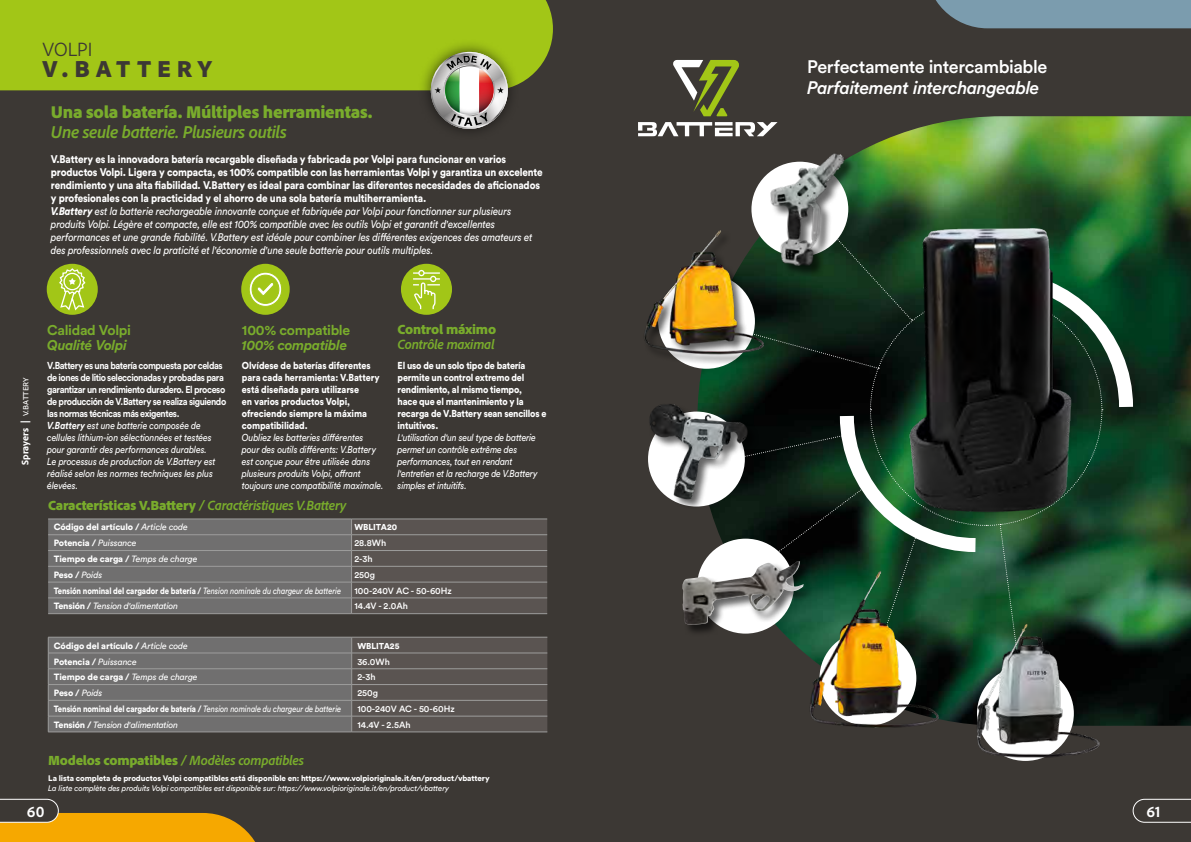
<style>
.page{position:relative;width:1191px;height:842px;background:#3c3834}
.page>*{position:absolute;margin:0;border:0;box-sizing:border-box;transform-origin:0 0}
.t1{font:900 24.5px "Adobe Clean";letter-spacing:.25em;color:#3c3834}
.t2{font:300 20px "Adobe Clean";color:#3c3834}
.t3{font:900 18px "Adobe Clean";letter-spacing:-.015em;color:#79ac2c}
.t4{font:italic 700 18px "Adobe Clean";letter-spacing:-.02em;color:#79ac2c}
.t5{font:500 18px "Circular Std";letter-spacing:-.02em;color:#fff}
.t6{font:italic 500 18px "Circular Std";letter-spacing:-.025em;color:#fff}
.t7{font:700 16px "Adobe Clean";color:#fff}
.t8{font:italic 700 14px "Adobe Clean";letter-spacing:-.02em;color:#79ac2c}
.t9{font:700 14px "Circular Std";letter-spacing:-.02em;color:#79ac2c}
.t10{font:italic 700 14px "Circular Std";letter-spacing:-.025em;color:#79ac2c}
.t11{font:900 14px "Adobe Clean";letter-spacing:-.015em;color:#79ac2c}
.t12{font:italic 11px/13px "Circular Std";letter-spacing:-.015em;color:#fff;scale:.9 1}
.t13{font:700 10px/12px "Circular Std";letter-spacing:-.045em;color:#fff;scale:.9 1}
.t14{font:italic 10px/12px "Circular Std";letter-spacing:-.025em;color:#fff;scale:.9 1}
.t15{font:900 10px/12px "Circular Std";letter-spacing:-.015em;color:#fff;scale:.9 1}
.t16{font:800 10px "Adobe Clean";color:#fff}
.t17{font:900 9px "Circular Std";letter-spacing:-.015em;color:#fff}
.t18{font:900 9px "Circular Std";letter-spacing:-.015em;color:#fff;scale:.86 1}
.t19{font:500 9px "Circular Std";color:#fff}
.t20{font:italic 9px "Circular Std";letter-spacing:-.025em;color:#fff}
.t21{font:900 8.5px "Circular Std";color:#fff}
.t22{font:900 8px "Circular Std";letter-spacing:-.015em;color:#fff}
.t23{font:italic 8px "Circular Std";letter-spacing:-.015em;color:#fff}
.s1{font-weight:900;font-style:normal}
.s2{font-weight:900}
.s3{font-weight:400}
.s4{font-style:italic}
.s5{font-weight:400;font-style:italic}
</style>
<div class="page">
<svg style="left:1132px;top:798px;width:59px;height:25px"></svg>
<svg style="left:0;top:798px;width:255px;height:44px"></svg>
<div style="left:0;top:0;width:553px;height:90px;background:#a2c617"></div>
<svg style="left:48px;top:520px;width:499px;height:94px;background:#6a6766"></svg>
<hr style="left:48px;top:519px;width:303px;height:1px;background:#9d9d9c">
<hr style="left:351px;top:519px;width:196px;height:1px;background:#9d9d9c">
<div style="left:241px;top:264px;width:49px;height:51px;background:#a2c617;border-radius:50%"></div>
<svg style="left:248px;top:271px;width:34px;height:36px"></svg>
<div style="left:401px;top:264px;width:51px;height:51px;background:#a2c617;border-radius:50%"></div>
<svg style="left:413px;top:270px;width:27px;height:40px"></svg>
<div style="left:47px;top:264px;width:51px;height:51px;background:#a2c617;border-radius:50%"></div>
<svg style="left:58px;top:267px;width:28px;height:45px"></svg>
<div style="left:418px;top:40px;width:102px;height:101px;background:#000;opacity:.6"></div>
<img style="left:431px;top:52px;width:77px;height:77px">
<img style="left:698px;top:116px;width:493px;height:610px">
<div style="left:936px;top:0;width:255px;height:28px;background:#7b9cae"></div>
<hr style="left:48px;top:732px;width:304px;height:1px;background:#9d9d9c">
<hr style="left:352px;top:732px;width:195px;height:1px;background:#9d9d9c">
<svg style="left:48px;top:637px;width:499px;height:95px;background:#6b6867"></svg>
<svg style="left:638px;top:122px;width:139px;height:14px"></svg>
<svg style="left:673px;top:60px;width:66px;height:56px"></svg>
<div style="left:751px;top:162px;width:97px;height:95px;background:#fff;border-radius:50%"></div>
<div style="left:771px;top:154px;width:85px;height:123px;background:#000;opacity:.6"></div>
<img style="left:761px;top:146px;width:91px;height:90px">
<div style="left:649px;top:404px;width:109px;height:106px;background:#000;opacity:.6"></div>
<img style="left:648px;top:401px;width:84px;height:101px">
<img style="left:899px;top:218px;width:182px;height:18px">
<svg style="left:732px;top:236px;width:408px;height:437px;background:#1f3728"></svg>
<div style="left:644px;top:230px;width:130px;height:135px;background:#000;opacity:.6"></div>
<img style="left:644px;top:222px;width:125px;height:136px">
<div style="left:697px;top:539px;width:97px;height:95px;background:#fff;border-radius:50%"></div>
<div style="left:682px;top:561px;width:133px;height:75px;background:#000;opacity:.6"></div>
<img style="left:682px;top:561px;width:117px;height:64px">
<img style="left:968px;top:614px;width:134px;height:146px">
<img style="left:799px;top:558px;width:142px;height:169px">
<h2 class="t2" style="left:43px;top:36px;width:51px">VOLPI</h2>
<h1 class="t1" style="left:43px;top:53px;width:171px">V.BATTERY</h1>
<h3 class="t3" style="left:51px;top:100px;width:323px">Una sola batería. Múltiples herramientas.</h3>
<h3 class="t4" style="left:51px;top:120px;width:237px">Une seule batterie. Plusieurs outils</h3>
<p class="t12" style="left:51px;top:152px;width:548px"><span class="s1">V.Battery es la innovadora batería recargable diseñada y fabricada por Volpi para funcionar en varios productos Volpi. Ligera y compacta, es 100% compatible con las herramientas Volpi y garantiza un excelente rendimiento y una alta fiabilidad. V.Battery es ideal para combinar las diferentes necesidades de aficionados y profesionales con la practicidad y el ahorro de una sola batería multiherramienta.<br></span><span class="s2">V.Battery</span> est la batterie rechargeable innovante conçue et fabriquée par Volpi pour fonctionner sur plusieurs produits Volpi. Légère et compacte, elle est 100% compatible avec les outils Volpi et garantit d'excellentes performances et une grande fiabilité. V.Battery est idéale pour combiner les différentes exigences des amateurs et des professionnels avec la praticité et l'économie d'une seule batterie pour outils multiples.</p>
<p class="t16" style="left:18px;top:465px;width:89px;rotate:-90deg">Sprayers | <span class="s3">v.battery</span></p>
<p class="t9" style="left:47px;top:321px;width:85px">Calidad Volpi</p>
<p class="t10" style="left:47px;top:336px;width:81px">Qualité Volpi</p>
<p class="t13" style="left:47px;top:359px;width:200px">V.Battery es una batería compuesta por celdas de iones de litio seleccionadas y probadas para garantizar un rendimiento duradero. El proceso de producción de V.Battery se realiza siguiendo las normas técnicas más exigentes.<br><span class="s4">V.Battery</span> <span class="s5">est une batterie composée de cellules lithium-ion sélectionnées et testées pour garantir des performances durables.<br>Le processus de production de V.Battery est réalisé selon les normes techniques les plus élevées.</span></p>
<p class="t9" style="left:242px;top:321px;width:110px">100% compatible</p>
<p class="t10" style="left:242px;top:336px;width:107px">100% compatible</p>
<p class="t15" style="left:242px;top:359px;width:154px">Olvídese de baterías diferentes para cada herramienta: V.Battery está diseñada para utilizarse<br>en varios productos Volpi, ofreciendo siempre la máxima compatibilidad.</p>
<p class="t14" style="left:242px;top:431px;width:159px">Oubliez les batteries différentes pour des outils différents: V.Battery est conçue pour être utilisée dans plusieurs produits Volpi, offrant toujours une compatibilité maximale.</p>
<p class="t11" style="left:397px;top:320px;width:100px">Control máximo</p>
<p class="t8" style="left:397px;top:335px;width:99px">Contrôle maximal</p>
<p class="t15" style="left:397px;top:359px;width:167px">El uso de un solo tipo de batería permite un control extremo del rendimiento, al mismo tiempo,<br>hace que el mantenimiento y la recarga de V.Battery sean sencillos e intuitivos.</p>
<p class="t14" style="left:397px;top:431px;width:157px">L'utilisation d'un seul type de batterie permet un contrôle extrême des performances, tout en rendant l'entretien et la recharge de V.Battery simples et intuitifs.</p>
<p class="t8" style="left:48px;top:497px;width:300px"><span class="s1">Características V.Battery</span> / Caractéristiques V.Battery</p>
<p class="t17" style="left:54px;top:521px;width:135px">Código del artículo / <span class="s5">Article code</span></p>
<p class="t21" style="left:354px;top:522px;width:44px">WBLITA20</p>
<p class="t17" style="left:54px;top:537px;width:84px">Potencia / <span class="s5">Puissance</span></p>
<p class="t19" style="left:354px;top:537px;width:33px">28.8Wh</p>
<p class="t17" style="left:54px;top:553px;width:145px">Tiempo de carga / <span class="s5">Temps de charge</span></p>
<p class="t19" style="left:354px;top:553px;width:20px">2-3h</p>
<p class="t17" style="left:54px;top:569px;width:50px">Peso / <span class="s5">Poids</span></p>
<p class="t19" style="left:354px;top:569px;width:22px">250g</p>
<p class="t18" style="left:54px;top:584px;width:336px">Tensión nominal del cargador de batería / <span class="s5">Tension nominale du chargeur de batterie</span></p>
<p class="t19" style="left:354px;top:585px;width:99px">100-240V AC - 50-60Hz</p>
<p class="t20" style="left:54px;top:601px;width:126px"><span class="s1">Tensión /</span> Tension d'alimentation</p>
<p class="t19" style="left:354px;top:601px;width:55px">14.4V - 2.0Ah</p>
<p class="t17" style="left:54px;top:639px;width:135px">Código del artículo / <span class="s5">Article code</span></p>
<p class="t21" style="left:357px;top:640px;width:44px">WBLITA25</p>
<p class="t17" style="left:54px;top:655px;width:84px">Potencia / <span class="s5">Puissance</span></p>
<p class="t19" style="left:357px;top:656px;width:34px">36.0Wh</p>
<p class="t17" style="left:54px;top:671px;width:145px">Tiempo de carga / <span class="s5">Temps de charge</span></p>
<p class="t19" style="left:357px;top:671px;width:20px">2-3h</p>
<p class="t17" style="left:54px;top:687px;width:50px">Peso / <span class="s5">Poids</span></p>
<p class="t19" style="left:357px;top:687px;width:22px">250g</p>
<p class="t18" style="left:54px;top:703px;width:336px">Tensión nominal del cargador de batería / <span class="s5">Tension nominale du chargeur de batterie</span></p>
<p class="t19" style="left:357px;top:703px;width:99px">100-240V AC - 50-60Hz</p>
<p class="t20" style="left:54px;top:719px;width:126px"><span class="s1">Tensión /</span> Tension d'alimentation</p>
<p class="t19" style="left:357px;top:719px;width:55px">14.4V - 2.5Ah</p>
<p class="t8" style="left:48px;top:751px;width:257px"><span class="s1">Modelos compatibles</span> / Modèles compatibles</p>
<p class="t22" style="left:48px;top:773px;width:443px">La lista completa de productos Volpi compatibles está disponible en: https://www.volpioriginale.it/en/product/vbattery</p>
<p class="t23" style="left:48px;top:783px;width:402px">La liste complète des produits Volpi compatibles est disponible sur: https://www.volpioriginale.it/en/product/vbattery</p>
<h3 class="t5" style="left:807px;top:55px;width:242px">Perfectamente intercambiable</h3>
<h3 class="t6" style="left:807px;top:76px;width:234px">Parfaitement interchangeable</h3>
<h3 class="t7" style="left:27px;top:801px;width:19px">60</h3>
<h3 class="t7" style="left:1146px;top:801px;width:15px">61</h3>
</div>
